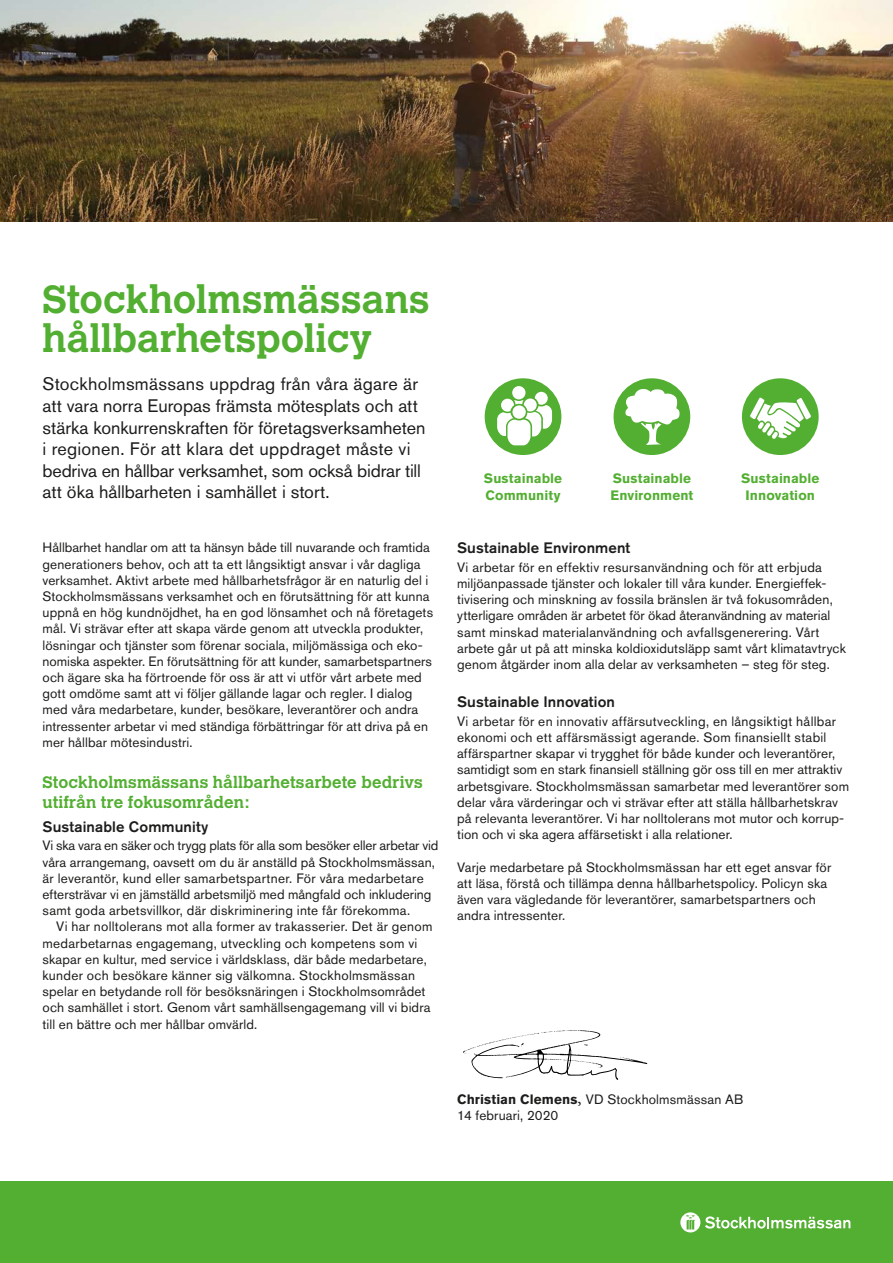
<style>
.page{position:relative;width:893px;height:1263px;background:#fff}
.page>*{position:absolute;margin:0;border:0;box-sizing:border-box;transform-origin:0 0}
.t1{font:700 39px/39px "Calvert";color:#53af32}
.t2{font:18px/21.6px "Akzidenz Grotesk Std";color:#1d1d1b}
.t3{font:700 16.5px/19.8px "Calvert";letter-spacing:.005em;color:#53af32}
.t4{font:500 15px "Akzidenz Grotesk Std";letter-spacing:.01em;color:#1d1d1b}
.t5{font:13.5px/16.2px "Akzidenz Grotesk Std";letter-spacing:.01em;color:#1d1d1b}
.t6{font:700 13.5px/16.6px "Akzidenz Grotesk Std";letter-spacing:.005em;color:#53af32}
.s1{font-weight:700}
.s2{font-family:"Minion Pro";font-size:18px}
</style>
<div class="page">
<div style="left:0;top:1181px;width:893px;height:82px;background:#53af32"></div>
<svg style="left:680px;top:1212px;width:170px;height:20px"></svg>
<img style="left:0;top:0;width:893px;height:221px">
<div style="left:485px;top:378px;width:76px;height:77px;background:#53af32;border-radius:50%"></div>
<div style="left:512px;top:386px;width:13px;height:13px;background:#fff;border-radius:50%"></div>
<svg style="left:497px;top:392px;width:55px;height:53px"></svg>
<div style="left:614px;top:378px;width:76px;height:77px;background:#53af32;border-radius:50%"></div>
<svg style="left:624px;top:388px;width:56px;height:57px"></svg>
<div style="left:742px;top:378px;width:77px;height:77px;background:#53af32;border-radius:50%"></div>
<svg style="left:750px;top:397px;width:61px;height:42px"></svg>
<svg style="left:463px;top:1030px;width:184px;height:50px"></svg>
<h1 class="t1" style="left:43px;top:279px;width:389px">Stockholmsmässans hållbarhetspolicy</h1>
<p class="t2" style="left:43px;top:373px;width:384px">Stockholmsmässans uppdrag från våra ägare är att vara norra Europas främsta mötesplats och att stärka konkurrenskraften för företagsverksamheten i regionen. För att klara det uppdraget måste vi bedriva en hållbar verksamhet, som också bidrar till att öka hållbarheten i samhället i stort.</p>
<p class="t5" style="left:43px;top:539px;width:392px">Hållbarhet handlar om att ta hänsyn både till nuvarande och framtida generationers behov, och att ta ett långsiktigt ansvar i vår dagliga verksamhet. Aktivt arbete med hållbarhetsfrågor är en naturlig del i Stockholmsmässans verksamhet och en förutsättning för att kunna uppnå en hög kundnöjdhet, ha en god lönsamhet och nå företagets mål. Vi strävar efter att skapa värde genom att utveckla produkter, lösningar och tjänster som förenar sociala, miljömässiga och eko&shy;nomiska aspekter. En förutsättning för att kunder, samarbetspartners och ägare ska ha förtroende för oss är att vi utför vårt arbete med gott omdöme samt att vi följer gällande lagar och regler. I dialog med våra medarbetare, kunder, besökare, leverantörer och andra intressenter arbetar vi med ständiga förbättringar för att driva på en mer hållbar mötesindustri.</p>
<p class="t3" style="left:43px;top:772px;width:382px">Stockholmsmässans hållbarhetsarbete bedrivs utifrån tre fokusområden:</p>
<p class="t4" style="left:43px;top:817px;width:167px">Sustainable Community</p>
<p class="t5" style="left:43px;top:837px;width:397px">Vi ska vara en säker och trygg plats för alla som besöker eller arbetar vid våra arrangemang, oavsett om du är anställd på Stockholmsmässan, är leverantör, kund eller samarbetspartner. För våra medarbetare eftersträvar vi en jämställd arbetsmiljö med mångfald och inkludering samt goda arbetsvillkor, där diskriminering inte får förekomma.</p>
<p class="t5" style="left:43px;top:918px;width:391px;text-indent:14px">Vi har nolltolerans mot alla former av trakasserier. Det är genom medarbetarnas engagemang, utveckling och kompetens som vi skapar en kultur, med service i världsklass, där både medarbetare, kunder och besökare känner sig välkomna. Stockholmsmässan spelar en betydande roll för besöksnäringen i Stockholmsområdet och samhället i stort. Genom vårt samhällsengagemang vill vi bidra till en bättre och mer hållbar omvärld.</p>
<p class="t6" style="left:484px;top:470px;width:80px">Sustainable<br>Community</p>
<p class="t6" style="left:610px;top:470px;width:85px">Sustainable<br>Environment</p>
<p class="t6" style="left:741px;top:470px;width:80px;text-align:center">Sustainable<br>Innovation</p>
<p class="t4" style="left:457px;top:539px;width:175px">Sustainable Environment</p>
<p class="t5" style="left:457px;top:559px;width:390px">Vi arbetar för en effektiv resursanvändning och för att erbjuda miljöanpassade tjänster och lokaler till våra kunder. Energieffek&shy;tivisering och minskning av fossila bränslen är två fokusområden, ytterligare områden är arbetet för ökad återanvändning av material samt minskad materialanvändning och avfallsgenerering. Vårt arbete går ut på att minska koldioxidutsläpp samt vårt klimatavtryck genom åtgärder inom alla delar av verksamheten – steg för steg.</p>
<p class="t4" style="left:457px;top:693px;width:159px">Sustainable Innovation</p>
<p class="t5" style="left:457px;top:713px;width:394px">Vi arbetar för en innovativ affärsutveckling, en långsiktigt hållbar ekonomi och ett affärsmässigt agerande. Som finansiellt stabil affärspartner skapar vi trygghet för både kunder och leverantörer, samtidigt som en stark finansiell ställning gör oss till en mer attraktiv arbetsgivare. Stockholmsmässan samarbetar med leverantörer som delar våra värderingar och vi strävar efter att ställa hållbarhetskrav på relevanta leverantörer. Vi har nolltolerans mot mutor och korrup&shy;tion och vi ska agera affärsetiskt i alla relationer.</p>
<p class="t5" style="left:457px;top:859px;width:376px">Varje medarbetare på Stockholmsmässan har ett eget ansvar för att läsa, förstå och tillämpa denna hållbarhetspolicy. Policyn ska även vara vägledande för leverantörer, samarbetspartners och andra intressenter.</p>
<p class="t5" style="left:457px;top:1091px;width:288px;line-height:16.6px"><span class="s1">Christian Clemens</span><span class="s2">,</span> VD Stockholmsmässan AB<br>14 februari, 2020</p>
</div>
